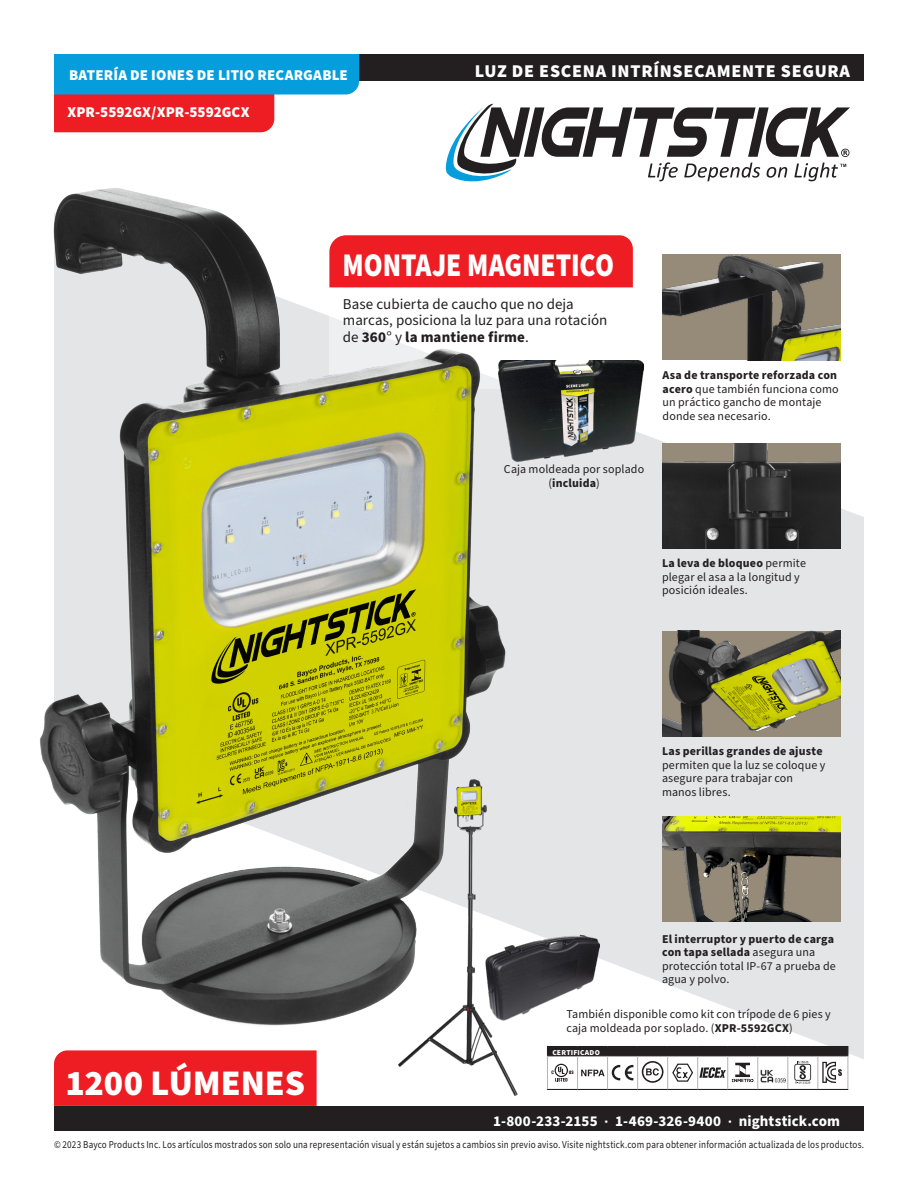
<style>
.page{position:relative;width:918px;height:1188px;background:#fff}
.page>*{position:absolute;margin:0;border:0;box-sizing:border-box;transform-origin:0 0}
.t1{font:900 36px "Source Sans Pro";color:#fff}
.t2{font:900 33px "Source Sans Pro";letter-spacing:-.005em;color:#fff;scale:.83 1}
.t3{font:900 18px "Source Sans Pro";letter-spacing:.04em;color:#fff}
.t4{font:15px/16.5px "Source Sans Pro";color:#231f20}
.t5{font:900 15px "Source Sans Pro";letter-spacing:.01em;color:#fff}
.t6{font:700 15px "Source Sans Pro";letter-spacing:.01em;color:#fff}
.t7{font:12px/13.5px "Source Sans Pro";letter-spacing:.01em;color:#231f20}
.t8{font:10.5px "Source Sans Pro";letter-spacing:.015em;color:#231f20;scale:.87 1}
.t9{font:900 7.5px "Source Sans Pro";letter-spacing:.025em;color:#fff}
.s1{font-weight:700}
.s2{font-family:"PT Serif"}
.s3{font-size:9px}
</style>
<div class="page">
<svg style="left:531px;top:254px;width:333px;height:805px;fill:#e4e5e7"></svg>
<div style="left:54px;top:54px;width:810px;height:27px;background:#231f20"></div>
<svg style="left:446px;top:104px;width:404px;height:78px"></svg>
<div style="left:54px;top:1106px;width:810px;height:24px;background:#231f20"></div>
<img style="left:662px;top:443px;width:178px;height:105px">
<img style="left:663px;top:255px;width:178px;height:105px">
<img style="left:662px;top:631px;width:178px;height:105px">
<div style="left:54px;top:1050px;width:263px;height:56px;background:#ee1d23"></div>
<svg style="left:54px;top:54px;width:305px;height:78px;background:#777da0"></svg>
<img style="left:662px;top:817px;width:178px;height:105px">
<hr style="left:578px;top:1046px;width:30px;height:1px;background:#231f20">
<hr style="left:608px;top:1046px;width:30px;height:1px;background:#231f20">
<hr style="left:638px;top:1046px;width:30px;height:1px;background:#231f20">
<hr style="left:668px;top:1046px;width:30px;height:1px;background:#231f20">
<hr style="left:698px;top:1046px;width:30px;height:1px;background:#231f20">
<hr style="left:728px;top:1046px;width:30px;height:1px;background:#231f20">
<hr style="left:758px;top:1046px;width:30px;height:1px;background:#231f20">
<hr style="left:788px;top:1046px;width:30px;height:1px;background:#231f20">
<hr style="left:818px;top:1046px;width:30px;height:1px;background:#231f20">
<hr style="left:578px;top:1089px;width:30px;height:1px;background:#231f20">
<hr style="left:608px;top:1089px;width:30px;height:1px;background:#231f20">
<hr style="left:638px;top:1089px;width:30px;height:1px;background:#231f20">
<hr style="left:668px;top:1089px;width:30px;height:1px;background:#231f20">
<hr style="left:698px;top:1089px;width:30px;height:1px;background:#231f20">
<hr style="left:728px;top:1089px;width:30px;height:1px;background:#231f20">
<hr style="left:758px;top:1089px;width:30px;height:1px;background:#231f20">
<hr style="left:788px;top:1089px;width:30px;height:1px;background:#231f20">
<hr style="left:818px;top:1089px;width:30px;height:1px;background:#231f20">
<hr style="left:607px;top:1056px;width:1px;height:33px;background:#b2b3b7">
<hr style="left:637px;top:1056px;width:1px;height:33px;background:#b2b3b7">
<hr style="left:667px;top:1056px;width:1px;height:33px;background:#b2b3b7">
<hr style="left:697px;top:1056px;width:1px;height:33px;background:#b2b3b7">
<hr style="left:727px;top:1056px;width:1px;height:33px;background:#b2b3b7">
<hr style="left:757px;top:1056px;width:1px;height:33px;background:#b2b3b7">
<hr style="left:787px;top:1056px;width:1px;height:33px;background:#b2b3b7">
<hr style="left:817px;top:1056px;width:1px;height:33px;background:#b2b3b7">
<hr style="left:848px;top:1056px;width:1px;height:33px;background:#b2b3b7">
<svg style="left:600px;top:1047px;width:248px;height:37px"></svg>
<svg style="left:531px;top:235px;width:102px;height:125px"></svg>
<img style="left:40px;top:188px;width:491px;height:838px">
<img style="left:399px;top:779px;width:201px;height:317px">
<img style="left:499px;top:360px;width:144px;height:104px">
<p class="t5" style="left:69px;top:65px;width:280px">BATERÍA DE IONES DE LITIO RECARGABLE</p>
<p class="t5" style="left:68px;top:101px;width:184px">XPR-5592GX/XPR-5592GCX</p>
<p class="t3" style="left:475px;top:58px;width:377px">LUZ DE ESCENA INTRÍNSECAMENTE SEGURA</p>
<p class="t2" style="left:343px;top:243px;width:329px">MONTAJE MAGNETICO</p>
<p class="t4" style="left:343px;top:296px;width:266px">Base cubierta de caucho que no deja marcas, posiciona la luz para una rotación de <span class="s1">360</span><span class="s2">°</span> y <span class="s1">la mantiene firme</span>.</p>
<p class="t7" style="left:504px;top:463px;width:142px;text-align:center">Caja moldeada por soplado (<span class="s1">incluida</span>)</p>
<p class="t7" style="left:663px;top:369px;width:178px"><span class="s1">Asa de transporte reforzada con acero</span> que también funciona como un práctico gancho de montaje donde sea necesario.</p>
<p class="t7" style="left:662px;top:557px;width:145px"><span class="s1">La leva de bloqueo</span> permite plegar el asa a la longitud y posición ideales.</p>
<p class="t7" style="left:662px;top:745px;width:165px"><span class="s1">Las perillas grandes de ajuste </span>permiten que la luz se coloque y asegure para trabajar con manos libres.</p>
<p class="t7" style="left:662px;top:932px;width:175px"><span class="s1">El interruptor y puerto de carga con tapa sellada</span> asegura una protección total IP-67 a prueba de agua y polvo.</p>
<p class="t7" style="left:566px;top:1008px;width:266px">También disponible como kit con trípode de 6 pies y caja moldeada por soplado. (<span class="s1">XPR-5592GCX</span>)</p>
<p class="t1" style="left:65px;top:1058px;width:241px">1200 LÚMENES</p>
<p class="t9" style="left:552px;top:1047px;width:49px">CERTIFICADO</p>
<p class="t6" style="left:493px;top:1111px;width:349px">1-800-233-2155 <span class="s3">•</span> 1-469-326-9400 <span class="s3">•</span> nightstick.com</p>
<p class="t8" style="left:54px;top:1137px;width:933px">© 2023 Bayco Products Inc. Los artículos mostrados son solo una representación visual y están sujetos a cambios sin previo aviso. Visite nightstick.com para obtener información actualizada de los productos.</p>
</div>
